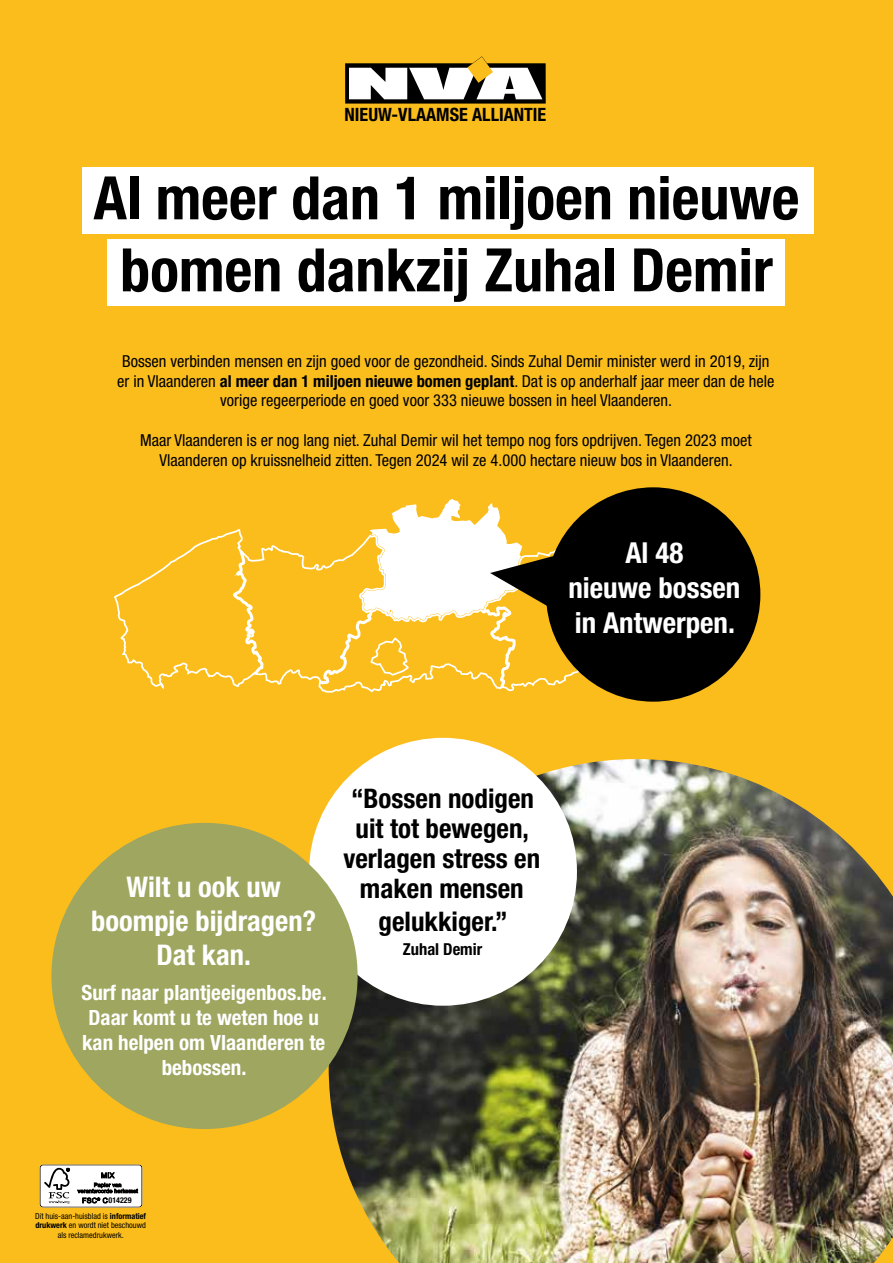
<style>
.page{position:relative;width:893px;height:1263px;background:#fbbd1b}
.page>*{position:absolute;margin:0;border:0;box-sizing:border-box;transform-origin:0 0}
.t1{font:700 condensed 60px/72px "Helvetica Neue LT Std";color:#000;text-align:center}
.t2{font:700 condensed 28.95px/34.8px "Helvetica Neue LT Std";color:#fff;text-align:center}
.t3{font:700 condensed 28.5px/34.2px "Helvetica Neue LT Std";color:#fff;text-align:center}
.t4{font:700 condensed 27px/30px "Helvetica Neue LT Std";color:#000;text-align:center}
.t5{font:700 condensed 21px/25.2px "Helvetica Neue LT Std";color:#fff;text-align:center}
.t6{font:700 condensed 18.45px "Helvetica Neue LT Std";color:#000}
.t7{font:condensed 16.5px/19.8px "Helvetica Neue LT Std";color:#000;text-align:center}
.t8{font:700 condensed 16.5px "Helvetica Neue LT Std";color:#000}
.t9{font:condensed 8.25px/9.9px "Helvetica Neue LT Std";color:#000;text-align:center}
.t10{font:700 condensed 7.95px "Helvetica Neue LT Std";color:#000}
.s1{font-weight:700}
</style>
<div class="page">
<img style="left:329px;top:759px;width:564px;height:504px">
<div style="left:309px;top:738px;width:268px;height:268px;background:#fff;border-radius:50%"></div>
<div style="left:82px;top:167px;width:731px;height:67px;background:#fff"></div>
<div style="left:107px;top:239px;width:677px;height:67px;background:#fff"></div>
<svg style="left:345px;top:56px;width:201px;height:48px"></svg>
<div style="left:546px;top:487px;width:214px;height:215px;background:#000;border-radius:50%"></div>
<svg style="left:114px;top:491px;width:510px;height:207px"></svg>
<div style="left:51px;top:823px;width:307px;height:306px;background:#9fa660;border-radius:50%"></div>
<svg style="left:39px;top:1164px;width:103px;height:43px;background:#cecdcb"></svg>
<p class="t6" style="left:345px;top:103px;width:203px">NIEUW-VLAAMSE ALLIANTIE</p>
<h1 class="t1" style="left:94px;top:161px;width:707px">Al meer dan 1 miljoen nieuwe bomen dankzij Zuhal Demir</h1>
<p class="t7" style="left:117px;top:351px;width:659px">Bossen verbinden mensen en zijn goed voor de gezondheid. Sinds Zuhal Demir minister werd in 2019, zijn er in Vlaanderen <span class="s1">al meer dan 1 miljoen nieuwe bomen geplant</span>. Dat is op anderhalf jaar meer dan de hele vorige regeerperiode en goed voor 333 nieuwe bossen in heel Vlaanderen.</p>
<p class="t7" style="left:140px;top:430px;width:613px">Maar Vlaanderen is er nog lang niet. Zuhal Demir wil het tempo nog fors opdrijven. Tegen 2023 moet<br>Vlaanderen op kruissnelheid zitten. Tegen 2024 wil ze 4.000 hectare nieuw bos in Vlaanderen.</p>
<h2 class="t2" style="left:568px;top:535px;width:174px">Al 48<br>nieuwe bossen in Antwerpen.</h2>
<h3 class="t3" style="left:91px;top:869px;width:227px">Wilt u ook uw boompje bijdragen?<br>Dat kan.</h3>
<p class="t5" style="left:81px;top:979px;width:247px">Surf naar plantjeeigenbos.be.<br>Daar komt u te weten hoe u kan helpen om Vlaanderen te bebossen.</p>
<h3 class="t4" style="left:343px;top:783px;width:198px">“Bossen nodigen uit tot bewegen, verlagen stress en maken mensen</h3>
<h3 class="t4" style="left:379px;top:906px;width:130px">gelukkiger.”</h3>
<p class="t8" style="left:403px;top:939px;width:81px">Zuhal Demir</p>
<p class="t10" style="left:109px;top:1195px;width:25px">014229</p>
<p class="t9" style="left:35px;top:1210px;width:112px">Dit huis-aan-huisblad is <span class="s1">informatief drukwerk</span> en wordt niet beschouwd als reclamedrukwerk.</p>
</div>
